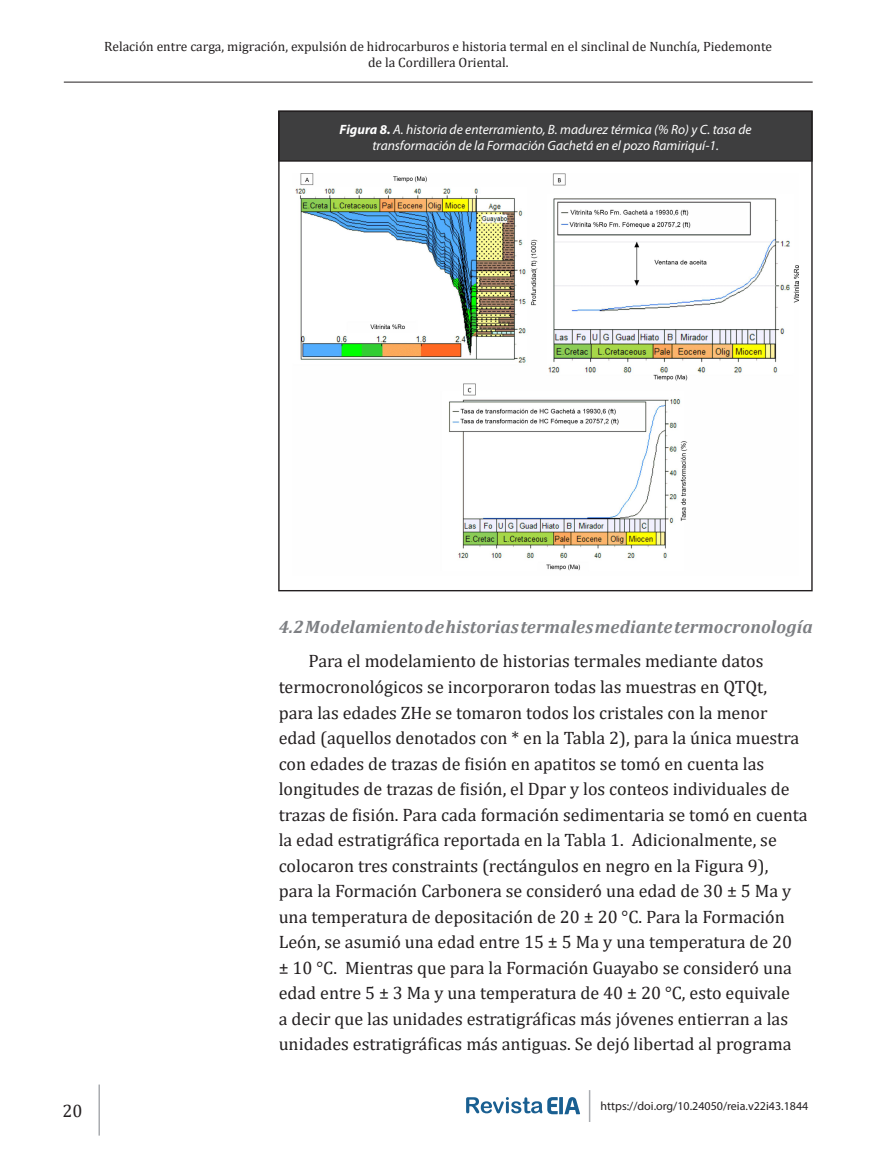
<style>
.page{position:relative;width:885px;height:1170px;background:#fff}
.page>*{position:absolute;margin:0;border:0;box-sizing:border-box;transform-origin:0 0}
.t1{font:18px/25.5px "Cambria";color:#231f20}
.Resumen{font:italic 700 18px "Cambria";letter-spacing:.01em;color:#7d7f83}
.t2{font:13.5px/16.2px "Cambria";color:#231f20;text-align:center}
.t3{font:italic 13.5px/16.5px "Myriad Pro";color:#fff;text-align:center}
.t4{font:12px "Myriad Pro";color:#231f20}
.s1{font-weight:700}
</style>
<div class="page">
<hr style="left:64px;top:82px;width:748px;height:1px;background:#231f20">
<hr style="left:98px;top:1084px;width:2px;height:51px;background:#a9acb0">
<hr style="left:588px;top:1089px;width:2px;height:32px;background:#a9acb0">
<svg style="left:466px;top:1097px;width:114px;height:17px"></svg>
<div style="left:279px;top:111px;width:532px;height:50px;background:#3e3e3f"></div>
<div style="left:278px;top:111px;width:534px;height:51px;border:1px solid #231f20"></div>
<img style="left:295px;top:174px;width:503px;height:397px">
<p class="t2" style="left:104px;top:38px;width:669px">Relación entre carga, migración, expulsión de hidrocarburos e historia termal en el sinclinal de Nunchía, Piedemonte de la Cordillera Oriental.</p>
<p class="t3" style="left:339px;top:121px;width:413px"><span class="s1">Figura 8.</span> A. historia de enterramiento, B. madurez térmica (% Ro) y C. tasa de transformación de la Formación Gachetá en el pozo Ramiriquí-1.</p>
<p class="Resumen" style="left:279px;top:614px;width:535px">4.2 Modelamiento de historias termales mediante termocronología</p>
<p class="t1" style="left:279px;top:648px;width:530px;text-indent:30px">Para el modelamiento de historias termales mediante datos termocronológicos se incorporaron todas las muestras en QTQt,<br>para las edades ZHe se tomaron todos los cristales con la menor edad (aquellos denotados con * en la Tabla 2), para la única muestra con edades de trazas de fisión en apatitos se tomó en cuenta las longitudes de trazas de fisión, el Dpar y los conteos individuales de trazas de fisión. Para cada formación sedimentaria se tomó en cuenta la edad estratigráfica reportada en la Tabla 1. Adicionalmente, se colocaron tres constraints (rectángulos en negro en la Figura 9), para la Formación Carbonera se consideró una edad de 30 ± 5 Ma y una temperatura de depositación de 20 ± 20 °C. Para la Formación León, se asumió una edad entre 15 ± 5 Ma y una temperatura de 20<br>± 10 °C. Mientras que para la Formación Guayabo se consideró una edad entre 5 ± 3 Ma y una temperatura de 40 ± 20 °C, esto equivale<br>a decir que las unidades estratigráficas más jóvenes entierran a las unidades estratigráficas más antiguas. Se dejó libertad al programa</p>
<p class="t1" style="left:62px;top:1097px;width:21px">20</p>
<p class="t4" style="left:600px;top:1098px;width:209px">https://doi.org/10.24050/reia.v22i43.1844</p>
</div>
